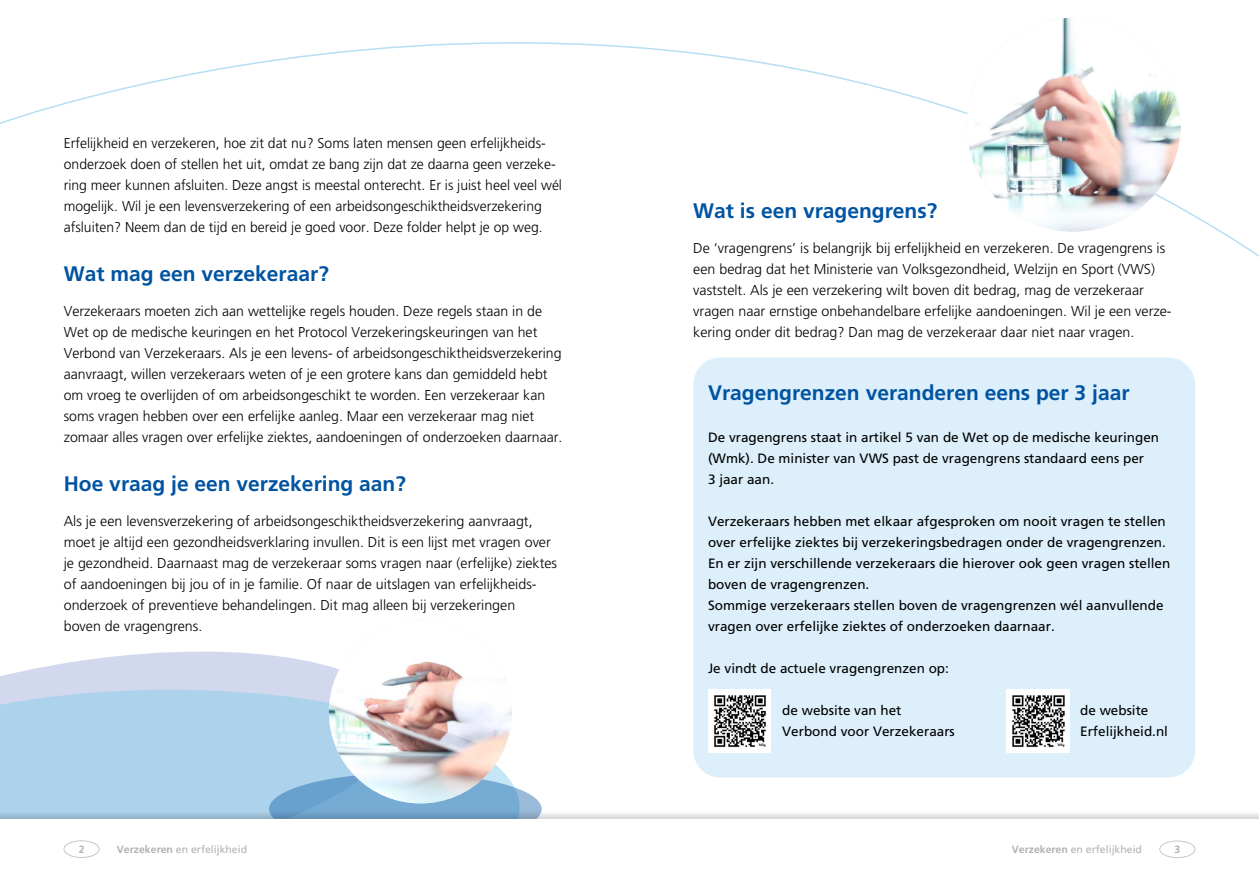
<style>
.page{position:relative;width:1259px;height:893px;background:#fff}
.page>*{position:absolute;margin:0;border:0;box-sizing:border-box;transform-origin:0 0}
.t1{font:700 21px "Frutiger LT Std";color:#0053a1}
.t2{font:300 14.25px/21px "Frutiger LT Std";color:#000}
.t3{font:13.5px/21px "Frutiger LT Std";color:#000}
.t4{font:10.5px "Frutiger LT Std";color:#b3b2b2}
.t5{font:700 10.5px "Frutiger LT Std";color:#b3b2b2}
.s1{font-weight:700}
</style>
<div class="page">
<svg style="left:0;top:651px;width:339px;height:39px;fill:#d2d8ee"></svg>
<div style="left:0;top:690px;width:516px;height:121px;background:#add3ec"></div>
<svg style="left:269px;top:773px;width:273px;height:72px;background:#76a9d2"></svg>
<div style="left:0;top:811px;width:1259px;height:82px;background:#000;opacity:.15"></div>
<div style="left:0;top:820px;width:1259px;height:73px;background:#fff"></div>
<div style="left:1159px;top:841px;width:36px;height:17px;border:1px solid #c6c6c6;border-radius:50%"></div>
<div style="left:64px;top:841px;width:35px;height:17px;border:1px solid #c6c6c6;border-radius:50%"></div>
<img style="left:329px;top:620px;width:183px;height:183px;border-radius:91px">
<svg style="left:0;top:17px;width:1259px;height:240px"></svg>
<img style="left:966px;top:18px;width:214px;height:214px;border-radius:107px">
<div style="left:693px;top:358px;width:502px;height:420px;background:#dceffa;border-radius:27px"></div>
<img style="left:708px;top:689px;width:62px;height:63px">
<img style="left:1007px;top:689px;width:62px;height:63px">
<p class="t2" style="left:64px;top:132px;width:500px">Erfelijkheid en verzekeren, hoe zit dat nu? Soms laten mensen geen erfelijkheids&shy;onderzoek doen of stellen het uit, omdat ze bang zijn dat ze daarna geen verzeke&shy;ring meer kunnen afsluiten. Deze angst is meestal onterecht. Er is juist heel veel wél mogelijk. Wil je een levensverzekering of een arbeidsongeschiktheidsverzekering afsluiten? Neem dan de tijd en bereid je goed voor. Deze folder helpt je op weg.</p>
<h1 class="t1" style="left:64px;top:261px;width:266px">Wat mag een verzekeraar?</h1>
<p class="t2" style="left:64px;top:300px;width:500px">Verzekeraars moeten zich aan wettelijke regels houden. Deze regels staan in de Wet op de medische keuringen en het Protocol Verzekeringskeuringen van het Verbond van Verzekeraars. Als je een levens- of arbeidsongeschiktheidsverzekering aanvraagt, willen verzekeraars weten of je een grotere kans dan gemiddeld hebt om vroeg te overlijden of om arbeidsongeschikt te worden. Een verzekeraar kan soms vragen hebben over een erfelijke aanleg. Maar een verzekeraar mag niet zomaar alles vragen over erfelijke ziektes, aandoeningen of onderzoeken daarnaar.</p>
<h1 class="t1" style="left:64px;top:471px;width:343px">Hoe vraag je een verzekering aan?</h1>
<p class="t2" style="left:64px;top:510px;width:495px">Als je een levensverzekering of arbeidsongeschiktheidsverzekering aanvraagt, moet je altijd een gezondheidsverklaring invullen. Dit is een lijst met vragen over je gezondheid. Daarnaast mag de verzekeraar soms vragen naar (erfelijke) ziektes of aandoeningen bij jou of in je familie. Of naar de uitslagen van erfelijkheids&shy;onderzoek of preventieve behandelingen. Dit mag alleen bij verzekeringen<br>boven de vragengrens.</p>
<h1 class="t1" style="left:693px;top:198px;width:245px">Wat is een vragengrens?</h1>
<p class="t2" style="left:693px;top:237px;width:480px">De ‘vragengrens’ is belangrijk bij erfelijkheid en verzekeren. De vragengrens is een bedrag dat het Ministerie van Volksgezondheid, Welzijn en Sport (VWS) vaststelt. Als je een verzekering wilt boven dit bedrag, mag de verzekeraar vragen naar ernstige onbehandelbare erfelijke aandoeningen. Wil je een verze&shy;kering onder dit bedrag? Dan mag de verzekeraar daar niet naar vragen.</p>
<h1 class="t1" style="left:708px;top:380px;width:423px">Vragengrenzen veranderen eens per 3 jaar</h1>
<p class="t3" style="left:708px;top:426px;width:452px">De vragengrens staat in artikel 5 van de Wet op de medische keuringen (Wmk). De minister van VWS past de vragengrens standaard eens per<br>3 jaar aan.</p>
<p class="t3" style="left:708px;top:510px;width:464px">Verzekeraars hebben met elkaar afgesproken om nooit vragen te stellen over erfelijke ziektes bij verzekeringsbedragen onder de vragengrenzen.<br>En er zijn verschillende verzekeraars die hierover ook geen vragen stellen boven de vragengrenzen.<br>Sommige verzekeraars stellen boven de vragengrenzen wél aanvullende vragen over erfelijke ziektes of onderzoeken daarnaar.</p>
<p class="t3" style="left:708px;top:657px;width:242px">Je vindt de actuele vragengrenzen op:</p>
<p class="t3" style="left:1080px;top:699px;width:89px">de website<br>Erfelijkheid.nl</p>
<p class="t3" style="left:782px;top:699px;width:174px">de website van het<br>Verbond voor Verzekeraars</p>
<p class="t5" style="left:79px;top:843px;width:7px">2</p>
<p class="t4" style="left:117px;top:843px;width:132px"><span class="s1">Verzekeren</span> en erfelijkheid</p>
<p class="t4" style="left:1012px;top:843px;width:132px"><span class="s1">Verzekeren</span> en erfelijkheid</p>
<p class="t5" style="left:1174px;top:844px;width:7px">3</p>
</div>
